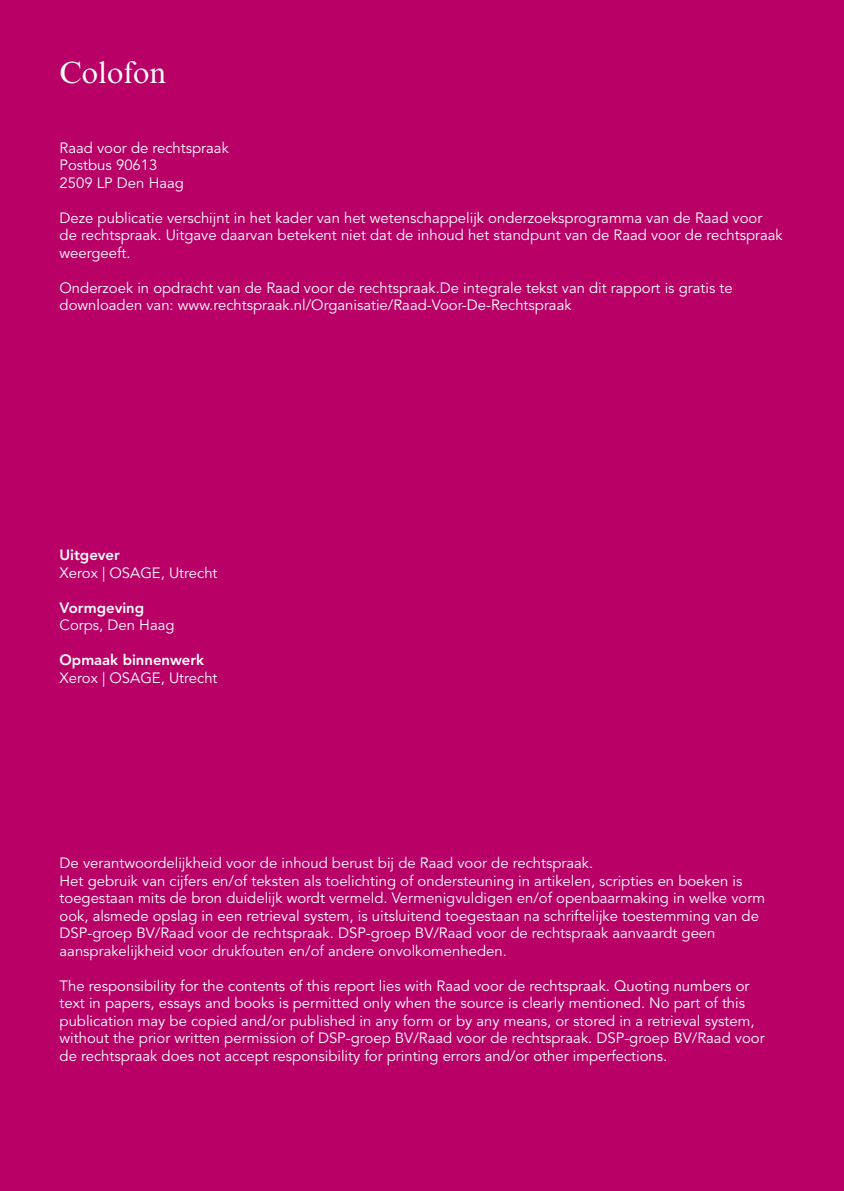
<style>
.page{position:relative;width:844px;height:1191px;background:#fff}
.page>*{position:absolute;margin:0;border:0;box-sizing:border-box;transform-origin:0 0}
.H2_kop_NL{font:30.62px "Times New Roman MT Std";color:#fff}
.P_NL_brood{font:14.88px/17.5px "Avenir LT Std";color:#fff}
.P_NL_brood-2{font:800 14.88px "Avenir LT Std";color:#fff}
</style>
<div class="page">
<div style="left:0;top:0;width:843px;height:1191px;background:#b90066"></div>
<h2 class="H2_kop_NL" style="left:60px;top:55px;width:108px">Colofon</h2>
<p class="P_NL_brood" style="left:60px;top:139px;width:171px">Raad voor de rechtspraak</p>
<p class="P_NL_brood" style="left:60px;top:157px;width:99px">Postbus 90613</p>
<p class="P_NL_brood" style="left:60px;top:174px;width:126px">2509 LP Den Haag</p>
<p class="P_NL_brood" style="left:60px;top:209px;width:724px">Deze publicatie verschijnt in het kader van het wetenschappelijk onderzoeksprogramma van de Raad voor de rechtspraak. Uitgave daarvan betekent niet dat de inhoud het standpunt van de Raad voor de rechtspraak weergeeft.</p>
<p class="P_NL_brood" style="left:60px;top:279px;width:674px">Onderzoek in opdracht van de Raad voor de rechtspraak.De integrale tekst van dit rapport is gratis te downloaden van: www.rechtspraak.nl/Organisatie/Raad-Voor-De-Rechtspraak</p>
<p class="P_NL_brood-2" style="left:60px;top:546px;width:62px">Uitgever</p>
<p class="P_NL_brood" style="left:60px;top:564px;width:159px">Xerox | OSAGE, Utrecht</p>
<p class="P_NL_brood-2" style="left:60px;top:599px;width:86px">Vormgeving</p>
<p class="P_NL_brood" style="left:60px;top:617px;width:116px">Corps, Den Haag</p>
<p class="P_NL_brood-2" style="left:60px;top:651px;width:146px">Opmaak binnenwerk</p>
<p class="P_NL_brood" style="left:60px;top:669px;width:159px">Xerox | OSAGE, Utrecht</p>
<p class="P_NL_brood" style="left:60px;top:855px;width:707px">De verantwoordelijkheid voor de inhoud berust bij de Raad voor de rechtspraak.<br>Het gebruik van cijfers en/of teksten als toelichting of ondersteuning in artikelen, scripties en boeken is toegestaan mits de bron duidelijk wordt vermeld. Vermenigvuldigen en/of openbaarmaking in welke vorm ook, alsmede opslag in een retrieval system, is uitsluitend toegestaan na schriftelijke toestemming van de DSP-groep BV/Raad voor de rechtspraak. DSP-groep BV/Raad voor de rechtspraak aanvaardt geen aansprakelijkheid voor drukfouten en/of andere onvolkomenheden.</p>
<p class="P_NL_brood" style="left:60px;top:977px;width:706px">The responsibility for the contents of this report lies with Raad voor de rechtspraak. Quoting numbers or text in papers, essays and books is permitted only when the source is clearly mentioned. No part of this publication may be copied and/or published in any form or by any means, or stored in a retrieval system, without the prior written permission of DSP-groep BV/Raad voor de rechtspraak. DSP-groep BV/Raad voor de rechtspraak does not accept responsibility for printing errors and/or other imperfections.</p>
</div>
